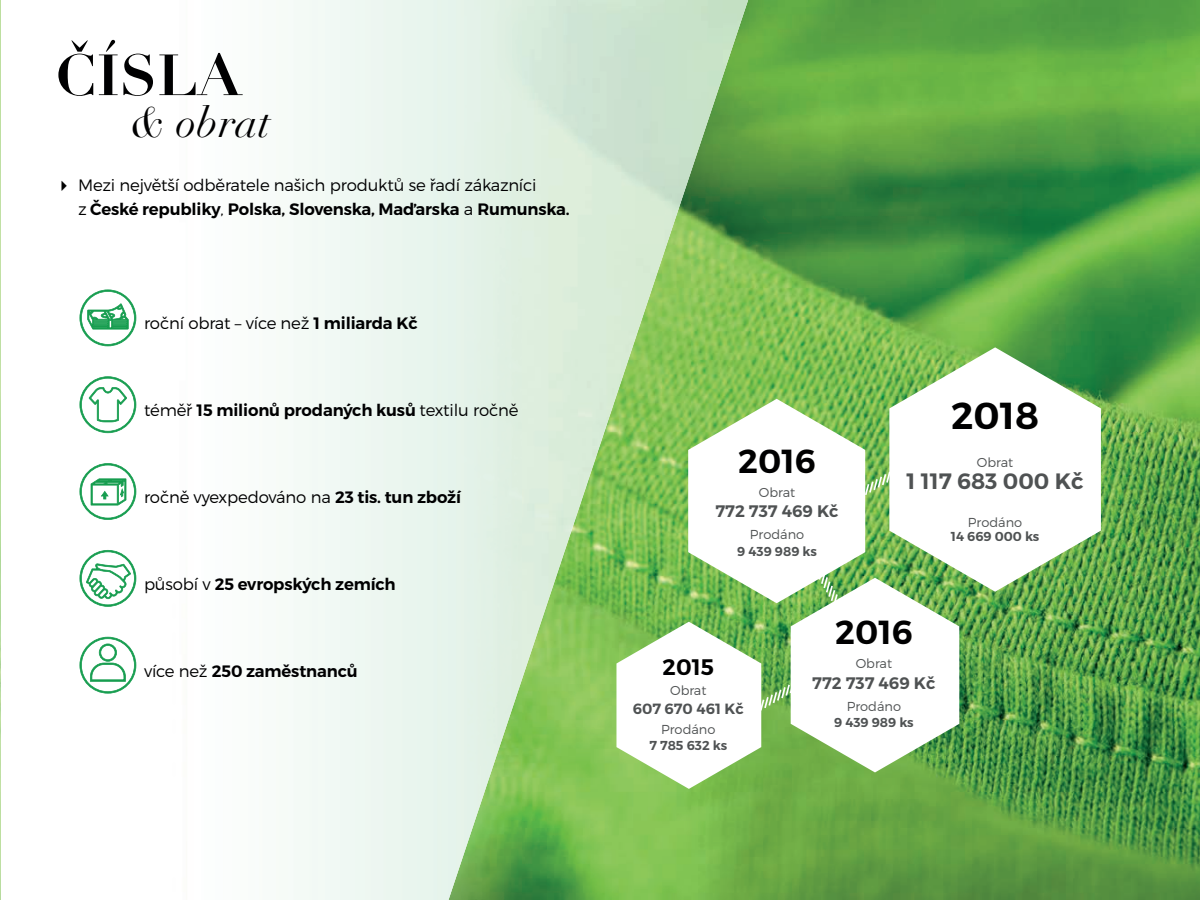
<style>
.page{position:relative;width:1200px;height:900px;background:#fff}
.page>*{position:absolute;margin:0;border:0;box-sizing:border-box;transform-origin:0 0}
.t1{font:700 57px "Didot LT Pro";color:#000001}
.t2{font:italic 42px "Didot LT Pro";color:#000001}
.t3{font:600 37.5px "Montserrat";color:#000001}
.t4{font:600 33.3px "Montserrat";color:#000001}
.t5{font:600 22.5px "Montserrat";color:#000001}
.t6{font:600 22.2px "Montserrat";color:#4f5253}
.t7{font:600 16.65px "Montserrat";color:#4f5253}
.t8{font:300 16.5px/24px "Montserrat";letter-spacing:-.01em;color:#000001}
.t9{font:600 16.5px "Montserrat";letter-spacing:-.01em;color:#000001}
.t10{font:600 14.85px "Montserrat";color:#4f5253}
.t11{font:300 12.9px "Montserrat";color:#4f5253}
.t12{font:600 12.9px "Montserrat";color:#4f5253}
.s1{font-weight:600}
.s2{font-weight:300}
</style>
<div class="page">
<img style="left:0;top:0;width:1200px;height:900px">
<img style="left:522px;top:0;width:226px;height:679px">
<img style="left:1px;top:0;width:187px;height:900px">
<img style="left:188px;top:0;width:334px;height:900px">
<svg style="left:80px;top:290px;width:56px;height:56px"></svg>
<svg style="left:80px;top:376px;width:56px;height:57px"></svg>
<svg style="left:80px;top:463px;width:56px;height:57px"></svg>
<svg style="left:80px;top:550px;width:56px;height:57px"></svg>
<svg style="left:80px;top:637px;width:56px;height:57px"></svg>
<svg style="left:616px;top:399px;width:343px;height:390px"></svg>
<svg style="left:889px;top:347px;width:212px;height:245px"></svg>
<h1 class="t1" style="left:56px;top:40px;width:187px">ČÍSLA</h1>
<h2 class="t2" style="left:130px;top:96px;width:141px">&amp; obrat</h2>
<p class="t8" style="left:78px;top:173px;width:493px;text-indent:-23px">✔ Mezi největší odběratele našich produktů se řadí zákazníci<br>z <span class="s1">České republiky</span>, <span class="s1">Polska, Slovenska, Maďarska</span> a <span class="s1">Rumunska.</span></p>
<p class="t8" style="left:144px;top:311px;width:275px">roční obrat – více než <span class="s1">1 miliarda Kč</span></p>
<p class="t9" style="left:144px;top:400px;width:376px"><span class="s2">téměř</span> 15 milionů prodaných kusů <span class="s2">textilu ročně</span></p>
<p class="t8" style="left:144px;top:485px;width:319px">ročně vyexpedováno na <span class="s1">23 tis. tun zboží</span></p>
<p class="t9" style="left:144px;top:574px;width:253px"><span class="s2">působí v</span> 25 evropských zemích</p>
<p class="t9" style="left:144px;top:661px;width:215px"><span class="s2">více než</span> 250 zaměstnanců</p>
<h3 class="t4" style="left:738px;top:440px;width:79px">2016</h3>
<p class="t11" style="left:759px;top:484px;width:38px">Obrat</p>
<p class="t7" style="left:715px;top:501px;width:125px">772 737 469 Kč</p>
<p class="t11" style="left:750px;top:527px;width:56px">Prodáno</p>
<p class="t12" style="left:737px;top:543px;width:81px">9 439 989 ks</p>
<h3 class="t3" style="left:951px;top:393px;width:89px">2018</h3>
<p class="t11" style="left:977px;top:455px;width:38px">Obrat</p>
<h3 class="t6" style="left:906px;top:468px;width:179px">1 117 683 000 Kč</h3>
<p class="t11" style="left:968px;top:515px;width:56px">Prodáno</p>
<p class="t12" style="left:951px;top:528px;width:90px">14 669 000 ks</p>
<h3 class="t5" style="left:663px;top:653px;width:53px">2015</h3>
<p class="t11" style="left:670px;top:683px;width:38px">Obrat</p>
<p class="t10" style="left:633px;top:699px;width:113px">607 670 461 Kč</p>
<p class="t11" style="left:661px;top:721px;width:56px">Prodáno</p>
<p class="t12" style="left:649px;top:738px;width:79px">7 785 632 ks</p>
<h3 class="t4" style="left:835px;top:612px;width:79px">2016</h3>
<p class="t11" style="left:856px;top:656px;width:38px">Obrat</p>
<p class="t7" style="left:812px;top:672px;width:125px">772 737 469 Kč</p>
<p class="t11" style="left:847px;top:698px;width:56px">Prodáno</p>
<p class="t12" style="left:834px;top:715px;width:81px">9 439 989 ks</p>
</div>
